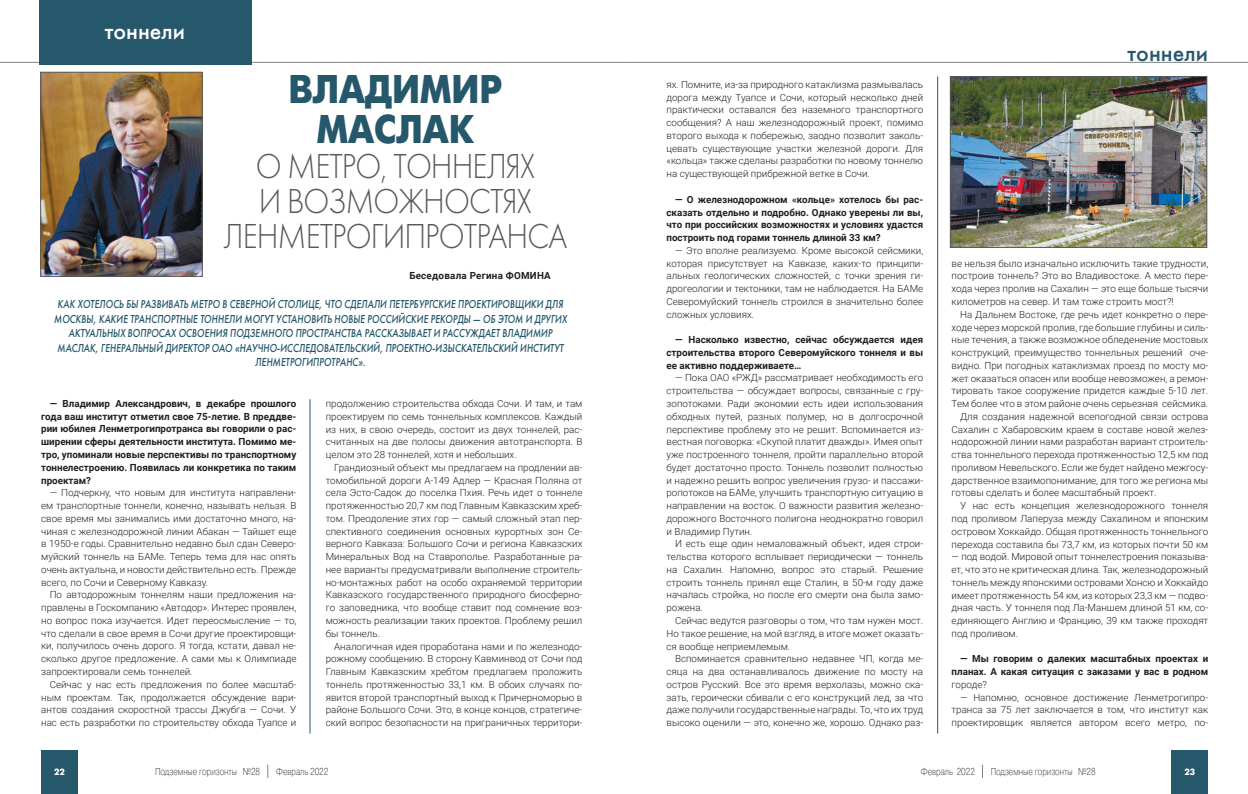
<style>
.page{position:relative;width:1248px;height:794px;background:#fff}
.page>*{position:absolute;margin:0;border:0;box-sizing:border-box;transform-origin:0 0}
.Заголовок{font:40px/40px "Futuris XC";color:#26586c;text-align:center;scale:.9 1}
.Заголовок-2{font:36px/35px "Futura Light C";letter-spacing:-.03em;color:#57585a;text-align:center;scale:.9 1}
.t1{font:24px "Futura Medium C";color:#26586c}
.Подзаголовок{font:24px "Futura Medium C";color:#fff}
.Подзаголовок-2{font:italic 12px/14.4px "Futura Medium C";color:#26586c;text-align:center;scale:.8 1}
.t2{font:10px "Pragmatica Light C";color:#231f20;scale:.8 1}
.Основной_текст{font:300 9.8px/12.8px "Roboto";color:#231f20;text-align:justify}
.Основной_текст-2{font:700 9.8px/12.8px "Roboto";color:#231f20;text-align:justify}
.Основной_текст-3{font:700 9.8px "Roboto";letter-spacing:.025em;color:#231f20}
.t3{font:700 9px "Futuris C";color:#fff}
.s1{font-weight:300}
</style>
<div class="page">
<svg style="left:267px;top:764px;width:1px;height:14px"></svg>
<hr style="left:0;top:62px;width:624px;height:1px;background:#808285">
<hr style="left:624px;top:62px;width:623px;height:1px;background:#808285">
<svg style="left:982px;top:764px;width:1px;height:14px"></svg>
<div style="left:1171px;top:750px;width:36px;height:44px;background:#26586c"></div>
<div style="left:41px;top:750px;width:37px;height:44px;background:#26586c"></div>
<div style="left:39px;top:0;width:213px;height:64px;background:#26586c"></div>
<img style="left:42px;top:74px;width:158px;height:201px">
<div style="left:40px;top:72px;width:162px;height:205px;border:1px solid #57585a"></div>
<img style="left:952px;top:78px;width:252px;height:168px">
<div style="left:950px;top:76px;width:256px;height:172px;border:1px solid #57585a"></div>
<hr style="left:310px;top:399px;width:1px;height:334px;background:#26586c">
<hr style="left:937px;top:77px;width:1px;height:656px;background:#26586c">
<p class="Подзаголовок" style="left:105px;top:17px;width:82px">тоннели</p>
<p class="Заголовок" style="left:288px;top:70px;width:239px">ВЛАДИМИР<br>МАСЛАК</p>
<p class="Заголовок-2" style="left:223px;top:150px;width:383px">О МЕТРО, ТОННЕЛЯХ<br>И ВОЗМОЖНОСТЯХ<br>ЛЕНМЕТРОГИПРОТРАНСА</p>
<p class="Основной_текст-3" style="left:409px;top:269px;width:143px">Беседовала Регина ФОМИНА</p>
<p class="Подзаголовок-2" style="left:54px;top:297px;width:642px">КАК ХОТЕЛОСЬ БЫ РАЗВИВАТЬ МЕТРО В СЕВЕРНОЙ СТОЛИЦЕ, ЧТО СДЕЛАЛИ ПЕТЕРБУРГСКИЕ ПРОЕКТИРОВЩИКИ ДЛЯ МОСКВЫ, КАКИЕ ТРАНСПОРТНЫЕ ТОННЕЛИ МОГУТ УСТАНОВИТЬ НОВЫЕ РОССИЙСКИЕ РЕКОРДЫ — ОБ ЭТОМ И ДРУГИХ АКТУАЛЬНЫХ ВОПРОСАХ ОСВОЕНИЯ ПОДЗЕМНОГО ПРОСТРАНСТВА РАССКАЗЫВАЕТ И РАССУЖДАЕТ ВЛАДИМИР МАСЛАК, ГЕНЕРАЛЬНЫЙ ДИРЕКТОР ОАО «НАУЧНО-ИССЛЕДОВАТЕЛЬСКИЙ, ПРОЕКТНО-ИЗЫСКАТЕЛЬСКИЙ ИНСТИТУТ ЛЕНМЕТРОГИПРОТРАНС».</p>
<p class="Основной_текст-2" style="left:41px;top:397px;width:257px;text-indent:9px">— Владимир Александрович, в декабре прошлого года ваш институт отметил свое 75-летие. В преддве&shy;рии юбилея Ленметрогипротранса вы говорили о рас&shy;ширении сферы деятельности института. Помимо ме&shy;тро, упоминали новые перспективы по транспортному тоннелестроению. Появилась ли конкретика по таким проектам?</p>
<p class="Основной_текст" style="left:41px;top:486px;width:257px;text-indent:9px">— Подчеркну, что новым для института направлени&shy;ем транспортные тоннели, конечно, называть нельзя. В свое время мы занимались ими достаточно много, на&shy;чиная с железнодорожной линии Абакан — Тайшет еще в 1950-е годы. Сравнительно недавно был сдан Северо&shy;муйский тоннель на БАМе. Теперь тема для нас опять очень актуальна, и новости действительно есть. Прежде всего, по Сочи и Северному Кавказу.</p>
<p class="Основной_текст" style="left:41px;top:588px;width:257px;text-indent:9px">По автодорожным тоннелям наши предложения на&shy;правлены в Госкомпанию «Автодор». Интерес проявлен, но вопрос пока изучается. Идет переосмысление — то, что сделали в свое время в Сочи другие проектировщи&shy;ки, получилось очень дорого. Я тогда, кстати, давал не&shy;сколько другое предложение. А сами мы к Олимпиаде запроектировали семь тоннелей.</p>
<p class="Основной_текст" style="left:41px;top:677px;width:257px;text-indent:9px">Сейчас у нас есть предложения по более масштаб&shy;ным проектам. Так, продолжается обсуждение вари&shy;антов создания скоростной трассы Джубга — Сочи. У нас есть разработки по строительству обхода Туапсе и</p>
<p class="Основной_текст" style="left:326px;top:397px;width:258px">продолжению строительства обхода Сочи. И там, и там проектируем по семь тоннельных комплексов. Каждый из них, в свою очередь, состоит из двух тоннелей, рас&shy;считанных на две полосы движения автотранспорта. В целом это 28 тоннелей, хотя и небольших.</p>
<p class="Основной_текст" style="left:326px;top:460px;width:258px;text-indent:9px">Грандиозный объект мы предлагаем на продлении ав&shy;томобильной дороги А-149 Адлер — Красная Поляна от села Эсто-Садок до поселка Пхия. Речь идет о тоннеле протяженностью 20,7 км под Главным Кавказским хреб&shy;том. Преодоление этих гор — самый сложный этап пер&shy;спективного соединения основных курортных зон Се&shy;верного Кавказа: Большого Сочи и региона Кавказских Минеральных Вод на Ставрополье. Разработанные ра&shy;нее варианты предусматривали выполнение строитель&shy;но-монтажных работ на особо охраняемой территории Кавказского государственного природного биосферно&shy;го заповедника, что вообще ставит под сомнение воз&shy;можность реализации таких проектов. Проблему решил бы тоннель.</p>
<p class="Основной_текст" style="left:326px;top:639px;width:258px;text-indent:9px">Аналогичная идея проработана нами и по железнодо&shy;рожному сообщению. В сторону Кавминвод от Сочи под Главным Кавказским хребтом предлагаем проложить тоннель протяженностью 33,1 км. В обоих случаях по&shy;явится второй транспортный выход к Причерноморью в районе Большого Сочи. Это, в конце концов, стратегиче&shy;ский вопрос безопасности на приграничных территори-</p>
<p class="Основной_текст" style="left:666px;top:78px;width:258px">ях. Помните, из-за природного катаклизма размывалась дорога между Туапсе и Сочи, который несколько дней практически оставался без наземного транспортного сообщения? А наш железнодорожный проект, помимо второго выхода к побережью, заодно позволит заколь&shy;цевать существующие участки железной дороги. Для «кольца» также сделаны разработки по новому тоннелю на существующей прибрежной ветке в Сочи.</p>
<p class="Основной_текст-2" style="left:666px;top:192px;width:258px;text-indent:8px">— О железнодорожном «кольце» хотелось бы рас&shy;сказать отдельно и подробно. Однако уверены ли вы, что при российских возможностях и условиях удастся построить под горами тоннель длиной 33 км?</p>
<p class="Основной_текст" style="left:666px;top:243px;width:258px;text-indent:9px">— Это вполне реализуемо. Кроме высокой сейсмики, которая присутствует на Кавказе, каких-то принципи&shy;альных геологических сложностей, с точки зрения ги&shy;дрогеологии и тектоники, там не наблюдается. На БАМе Северомуйский тоннель строился в значительно более сложных условиях.</p>
<p class="Основной_текст-2" style="left:666px;top:333px;width:258px;text-indent:9px">— Насколько известно, сейчас обсуждается идея строительства второго Северомуйского тоннеля и вы ее активно поддерживаете…</p>
<p class="Основной_текст" style="left:666px;top:371px;width:258px;text-indent:9px">— Пока ОАО «РЖД» рассматривает необходимость его строительства — обсуждает вопросы, связанные с гру&shy;зопотоками. Ради экономии есть идеи использования обходных путей, разных полумер, но в долгосрочной перспективе проблему это не решит. Вспоминается из&shy;вестная поговорка: «Скупой платит дважды». Имея опыт уже построенного тоннеля, пройти параллельно второй будет достаточно просто. Тоннель позволит полностью и надежно решить вопрос увеличения грузо- и пассажи&shy;ропотоков на БАМе, улучшить транспортную ситуацию в направлении на восток. О важности развития железно&shy;дорожного Восточного полигона неоднократно говорил и Владимир Путин.</p>
<p class="Основной_текст" style="left:666px;top:537px;width:258px;text-indent:9px">И есть еще один немаловажный объект, идея строи&shy;тельства которого всплывает периодически — тоннель на Сахалин. Напомню, вопрос это старый. Решение строить тоннель принял еще Сталин, в 50-м году даже началась стройка, но после его смерти она была замо&shy;рожена.</p>
<p class="Основной_текст" style="left:666px;top:614px;width:258px;text-indent:9px">Сейчас ведутся разговоры о том, что там нужен мост.<br>Но такое решение, на мой взгляд, в итоге может оказать&shy;ся вообще неприемлемым.</p>
<p class="Основной_текст" style="left:666px;top:652px;width:258px;text-indent:9px">Вспоминается сравнительно недавнее ЧП, когда ме&shy;сяца на два останавливалось движение по мосту на остров Русский. Все это время верхолазы, можно ска&shy;зать, героически сбивали с его конструкций лед, за что даже получили государственные награды. То, что их труд высоко оценили — это, конечно же, хорошо. Однако раз-</p>
<h3 class="t1" style="left:1127px;top:39px;width:82px">тоннели</h3>
<p class="Основной_текст" style="left:951px;top:256px;width:258px">ве нельзя было изначально исключить такие трудности, построив тоннель? Это во Владивостоке. А место пере&shy;хода через пролив на Сахалин — это еще больше тысячи километров на север. И там тоже строить мост?!</p>
<p class="Основной_текст" style="left:951px;top:307px;width:258px;text-indent:9px">На Дальнем Востоке, где речь идет конкретно о пере&shy;ходе через морской пролив, где большие глубины и силь&shy;ные течения, а также возможное обледенение мостовых конструкций, преимущество тоннельных решений оче&shy;видно. При погодных катаклизмах проезд по мосту мо&shy;жет оказаться опасен или вообще невозможен, а ремон&shy;тировать такое сооружение придется каждые 5-10 лет.<br>Тем более что в этом районе очень серьезная сейсмика.</p>
<p class="Основной_текст" style="left:951px;top:409px;width:258px;text-indent:9px">Для создания надежной всепогодной связи острова Сахалин с Хабаровским краем в составе новой желез&shy;нодорожной линии нами разработан вариант строитель&shy;ства тоннельного перехода протяженностью 12,5 км под проливом Невельского. Если же будет найдено межгосу&shy;дарственное взаимопонимание, для того же региона мы готовы сделать и более масштабный проект.</p>
<p class="Основной_текст" style="left:951px;top:499px;width:258px;text-indent:9px">У нас есть концепция железнодорожного тоннеля под проливом Лаперуза между Сахалином и японским островом Хоккайдо. Общая протяженность тоннельного перехода составила бы 73,7 км, из которых почти 50 км</p>
<p class="Основной_текст" style="left:951px;top:550px;width:258px">— под водой. Мировой опыт тоннелестроения показыва&shy;ет, что это не критическая длина. Так, железнодорожный тоннель между японскими островами Хонсю и Хоккайдо имеет протяженность 54 км, из которых 23,3 км — подво&shy;дная часть. У тоннеля под Ла-Маншем длиной 51 км, со&shy;единяющего Англию и Францию, 39 км также проходят под проливом.</p>
<p class="Основной_текст-2" style="left:951px;top:652px;width:258px;text-indent:9px">— Мы говорим о далеких масштабных проектах и планах. А какая ситуация с заказами у вас в родном <span class="s1">городе?</span></p>
<p class="Основной_текст" style="left:951px;top:690px;width:258px;text-indent:9px">— Напомню, основное достижение Ленметрогипро&shy;транса за 75 лет заключается в том, что институт как проектировщик является автором всего метро, по-</p>
<p class="t3" style="left:54px;top:766px;width:12px">22</p>
<p class="t2" style="left:155px;top:766px;width:133px">Подземные горизонты №28</p>
<p class="t2" style="left:276px;top:766px;width:67px">Февраль 2022</p>
<p class="t2" style="left:920px;top:766px;width:69px">Февраль 2022</p>
<p class="t2" style="left:990px;top:766px;width:133px">Подземные горизонты №28</p>
<p class="t3" style="left:1184px;top:766px;width:12px">23</p>
</div>
